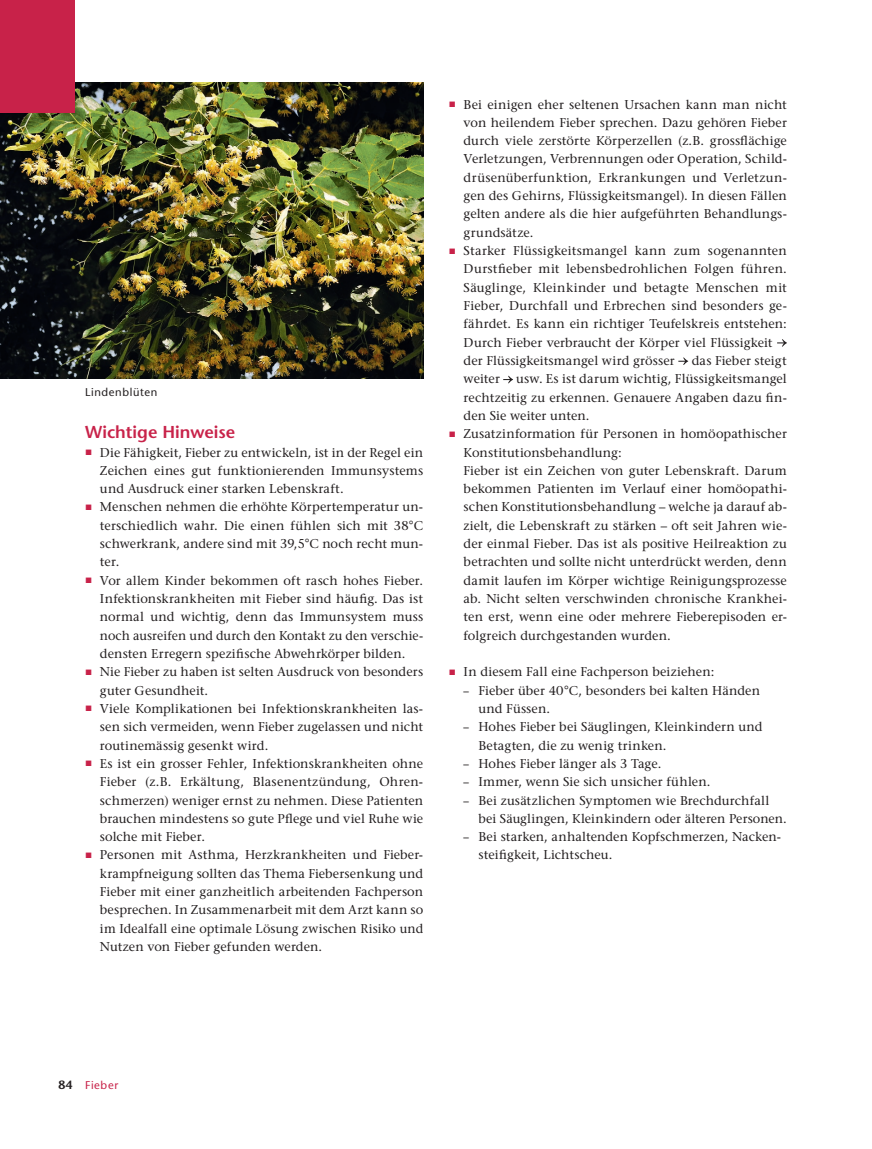
<style>
.page{position:relative;width:872px;height:1149px;background:#fff}
.page>*{position:absolute;margin:0;border:0;box-sizing:border-box;transform-origin:0 0}
.t1{font:600 17.25px "Stone Sans Std";color:#c82249}
.t2{font:500 12.75px "Stone Serif Std";letter-spacing:.015em;color:#231f20}
.t3{font:500 12.75px/18.3px "Stone Serif Std";letter-spacing:.015em;color:#231f20;scale:.85 1}
.t4{font:500 11.25px "Stone Sans Std";letter-spacing:.055em;color:#231f20}
.t5{font:500 11.25px "Stone Sans Std";letter-spacing:.055em;color:#c82249}
.s1{font-family:"European Pi Three";font-weight:400;color:#c82249}
.s2{font-weight:600;font-size:12px;color:#231f20}
</style>
<div class="page">
<svg style="left:777px;top:339px;width:10px;height:7px"></svg>
<svg style="left:678px;top:357px;width:10px;height:8px"></svg>
<svg style="left:503px;top:376px;width:10px;height:7px"></svg>
<img style="left:0;top:83px;width:423px;height:295px">
<div style="left:0;top:0;width:74px;height:113px;background:#c82249"></div>
<p class="t4" style="left:85px;top:385px;width:74px">Lindenblüten</p>
<h1 class="t1" style="left:85px;top:421px;width:152px">Wichtige Hinweise</h1>
<p class="t2" style="left:85px;top:444px;width:340px"><span class="s1">J</span> Die Fähigkeit, Fieber zu entwickeln, ist in der Regel ein</p>
<p class="t2" style="left:100px;top:462px;width:325px">Zeichen eines gut funktionierenden Immunsystems</p>
<p class="t2" style="left:100px;top:481px;width:245px">und Ausdruck einer starken Lebenskraft.</p>
<p class="t2" style="left:85px;top:499px;width:340px"><span class="s1">J</span> Menschen nehmen die erhöhte Körpertemperatur un-</p>
<p class="t2" style="left:100px;top:517px;width:325px">terschiedlich wahr. Die einen fühlen sich mit 38°C</p>
<p class="t2" style="left:100px;top:536px;width:325px">schwerkrank, andere sind mit 39,5°C noch recht mun-</p>
<p class="t2" style="left:100px;top:554px;width:21px">ter.</p>
<p class="t2" style="left:85px;top:572px;width:340px"><span class="s1">J</span> Vor allem Kinder bekommen oft rasch hohes Fieber.</p>
<p class="t2" style="left:100px;top:591px;width:325px">Infektionskrankheiten mit Fieber sind häufig. Das ist</p>
<p class="t2" style="left:100px;top:609px;width:325px">normal und wichtig, denn das Immunsystem muss</p>
<p class="t2" style="left:100px;top:627px;width:325px">noch ausreifen und durch den Kontakt zu den verschie-</p>
<p class="t2" style="left:100px;top:645px;width:307px">densten Erregern spezifische Abwehrkörper bilden.</p>
<p class="t2" style="left:85px;top:664px;width:339px"><span class="s1">J</span> Nie Fieber zu haben ist selten Ausdruck von besonders</p>
<p class="t2" style="left:100px;top:682px;width:110px">guter Gesundheit.</p>
<p class="t2" style="left:85px;top:700px;width:340px"><span class="s1">J</span> Viele Komplikationen bei Infektionskrankheiten las-</p>
<p class="t2" style="left:100px;top:719px;width:325px">sen sich vermeiden, wenn Fieber zugelassen und nicht</p>
<p class="t2" style="left:100px;top:737px;width:170px">routinemässig gesenkt wird.</p>
<p class="t2" style="left:85px;top:755px;width:340px"><span class="s1">J</span> Es ist ein grosser Fehler, Infektionskrankheiten ohne</p>
<p class="t2" style="left:100px;top:774px;width:325px">Fieber (z.B. Erkältung, Blasenentzündung, Ohren-</p>
<p class="t2" style="left:100px;top:792px;width:325px">schmerzen) weniger ernst zu nehmen. Diese Patienten</p>
<p class="t2" style="left:100px;top:810px;width:325px">brauchen mindestens so gute Pflege und viel Ruhe wie</p>
<p class="t2" style="left:100px;top:828px;width:107px">solche mit Fieber.</p>
<p class="t2" style="left:85px;top:847px;width:340px"><span class="s1">J</span> Personen mit Asthma, Herzkrankheiten und Fieber-</p>
<p class="t2" style="left:100px;top:865px;width:325px">krampfneigung sollten das Thema Fiebersenkung und</p>
<p class="t2" style="left:100px;top:883px;width:325px">Fieber mit einer ganzheitlich arbeitenden Fachperson</p>
<p class="t2" style="left:100px;top:902px;width:325px">besprechen. In Zusammenarbeit mit dem Arzt kann so</p>
<p class="t2" style="left:100px;top:920px;width:325px">im Idealfall eine optimale Lösung zwischen Risiko und</p>
<p class="t2" style="left:100px;top:938px;width:224px">Nutzen von Fieber gefunden werden.</p>
<p class="t2" style="left:449px;top:96px;width:340px"><span class="s1">J</span> Bei einigen eher seltenen Ursachen kann man nicht</p>
<p class="t2" style="left:463px;top:115px;width:325px">von heilendem Fieber sprechen. Dazu gehören Fieber</p>
<p class="t2" style="left:463px;top:133px;width:325px">durch viele zerstörte Körperzellen (z.B. grossflächige</p>
<p class="t2" style="left:463px;top:151px;width:325px">Verletzungen, Verbrennungen oder Operation, Schild-</p>
<p class="t2" style="left:463px;top:170px;width:325px">drüsenüberfunktion, Erkrankungen und Verletzun-</p>
<p class="t2" style="left:463px;top:188px;width:325px">gen des Gehirns, Flüssigkeitsmangel). In diesen Fällen</p>
<p class="t2" style="left:463px;top:206px;width:325px">gelten andere als die hier aufgeführten Behandlungs-</p>
<p class="t2" style="left:463px;top:225px;width:71px">grundsätze.</p>
<p class="t2" style="left:449px;top:243px;width:340px"><span class="s1">J</span> Starker Flüssigkeitsmangel kann zum sogenannten</p>
<p class="t2" style="left:463px;top:261px;width:325px">Durstfieber mit lebensbedrohlichen Folgen führen.</p>
<p class="t2" style="left:463px;top:279px;width:325px">Säuglinge, Kleinkinder und betagte Menschen mit</p>
<p class="t2" style="left:463px;top:298px;width:325px">Fieber, Durchfall und Erbrechen sind besonders ge-</p>
<p class="t2" style="left:463px;top:316px;width:325px">fährdet. Es kann ein richtiger Teufelskreis entstehen:</p>
<p class="t2" style="left:463px;top:334px;width:310px">Durch Fieber verbraucht der Körper viel Flüssigkeit</p>
<p class="t2" style="left:463px;top:353px;width:213px">der Flüssigkeitsmangel wird grösser</p>
<p class="t2" style="left:691px;top:353px;width:97px">das Fieber steigt</p>
<p class="t2" style="left:463px;top:371px;width:38px">weiter</p>
<p class="t2" style="left:516px;top:371px;width:272px">usw. Es ist darum wichtig, Flüssigkeitsmangel</p>
<p class="t2" style="left:463px;top:389px;width:325px">rechtzeitig zu erkennen. Genauere Angaben dazu fin-</p>
<p class="t2" style="left:463px;top:408px;width:127px">den Sie weiter unten.</p>
<p class="t2" style="left:449px;top:426px;width:340px"><span class="s1">J</span> Zusatzinformation für Personen in homöopathischer</p>
<p class="t2" style="left:463px;top:444px;width:160px">Konstitutionsbehandlung:</p>
<p class="t2" style="left:463px;top:462px;width:325px">Fieber ist ein Zeichen von guter Lebenskraft. Darum</p>
<p class="t2" style="left:463px;top:481px;width:325px">bekommen Patienten im Verlauf einer homöopathi-</p>
<p class="t2" style="left:463px;top:499px;width:325px">schen Konstitutionsbehandlung – welche ja darauf ab-</p>
<p class="t2" style="left:463px;top:517px;width:325px">zielt, die Lebenskraft zu stärken – oft seit Jahren wie-</p>
<p class="t2" style="left:463px;top:536px;width:325px">der einmal Fieber. Das ist als positive Heilreaktion zu</p>
<p class="t2" style="left:463px;top:554px;width:325px">betrachten und sollte nicht unterdrückt werden, denn</p>
<p class="t2" style="left:463px;top:572px;width:325px">damit laufen im Körper wichtige Reinigungsprozesse</p>
<p class="t2" style="left:463px;top:591px;width:325px">ab. Nicht selten verschwinden chronische Krankhei-</p>
<p class="t2" style="left:463px;top:609px;width:325px">ten erst, wenn eine oder mehrere Fieberepisoden er-</p>
<p class="t2" style="left:463px;top:627px;width:209px">folgreich durchgestanden wurden.</p>
<p class="t2" style="left:449px;top:664px;width:267px"><span class="s1">J</span> In diesem Fall eine Fachperson beiziehen:</p>
<p class="t3" style="left:478px;top:680px;width:333px;text-indent:-15px">– Fieber über 40°C, besonders bei kalten Händen und Füssen.</p>
<p class="t3" style="left:478px;top:717px;width:336px;text-indent:-15px">– Hohes Fieber bei Säuglingen, Kleinkindern und<br>Betagten, die zu wenig trinken.</p>
<p class="t3" style="left:463px;top:754px;width:234px">– Hohes Fieber länger als 3 Tage.</p>
<p class="t3" style="left:463px;top:772px;width:292px">– Immer, wenn Sie sich unsicher fühlen.</p>
<p class="t3" style="left:478px;top:790px;width:364px;text-indent:-15px">– Bei zusätzlichen Symptomen wie Brechdurchfall bei Säuglingen, Kleinkindern oder älteren Personen.</p>
<p class="t3" style="left:478px;top:827px;width:357px;text-indent:-15px">– Bei starken, anhaltenden Kopfschmerzen, Nacken&shy;steifigkeit, Lichtscheu.</p>
<p class="t5" style="left:59px;top:1077px;width:61px"><span class="s2">84</span> Fieber</p>
</div>
